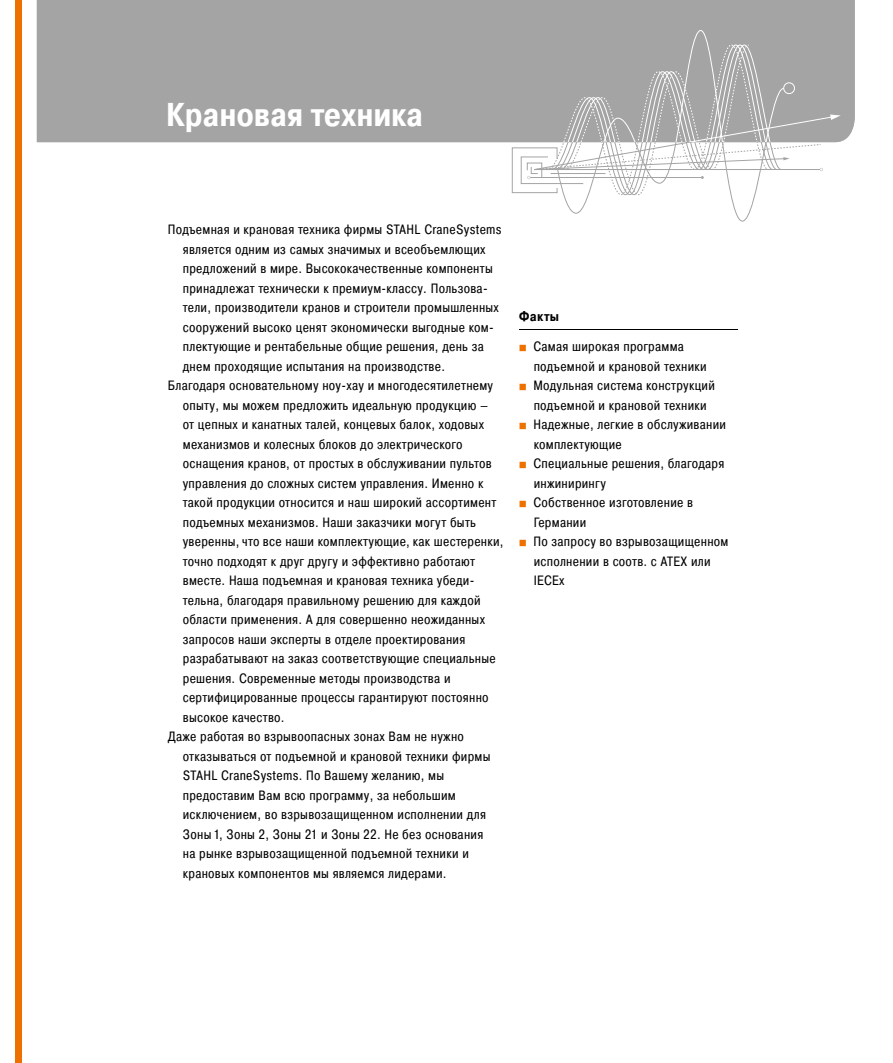
<style>
.page{position:relative;width:893px;height:1063px;background:#fff}
.page>*{position:absolute;margin:0;border:0;box-sizing:border-box;transform-origin:0 0}
.t1{font:33px "Pragmatica Cond Bold C";letter-spacing:-.005em;color:#fff}
.t2{font:13.5px/19.5px "Pragmatica Cond Book C";letter-spacing:.02em;color:#000}
.t3{font:13.5px "Pragmatica Cond Bold C";letter-spacing:.02em;color:#000}
</style>
<div class="page">
<div style="left:15px;top:0;width:6px;height:1063px;background:#ee7100"></div>
<div style="left:37px;top:0;width:818px;height:142px;background:#a4a4a5"></div>
<hr style="left:519px;top:329px;width:219px;height:1px;background:#000">
<svg style="left:511px;top:30px;width:330px;height:192px"></svg>
<h1 class="t1" style="left:166px;top:97px;width:259px">Крановая техника</h1>
<p class="t2" style="left:168px;top:220px;width:335px">Подъемная и крановая техника фирмы STAHL CraneSystems</p>
<p class="t2" style="left:183px;top:239px;width:304px">является одним из самых значимых и всеобъемлющих</p>
<p class="t2" style="left:183px;top:259px;width:312px">предложений в мире. Высококачественные компоненты</p>
<p class="t2" style="left:183px;top:278px;width:306px">принадлежат технически к премиум-классу. Пользова-</p>
<p class="t2" style="left:183px;top:298px;width:318px">тели, производители кранов и строители промышленных</p>
<p class="t2" style="left:183px;top:317px;width:312px">сооружений высоко ценят экономически выгодные ком-</p>
<p class="t2" style="left:183px;top:337px;width:302px">плектующие и рентабельные общие решения, день за</p>
<p class="t2" style="left:183px;top:356px;width:264px">днем проходящие испытания на производстве.</p>
<p class="t2" style="left:168px;top:376px;width:327px">Благодаря основательному ноу-хау и многодесятилетнему</p>
<p class="t2" style="left:183px;top:395px;width:307px">опыту, мы можем предложить идеальную продукцию –</p>
<p class="t2" style="left:183px;top:415px;width:303px">от цепных и канатных талей, концевых балок, ходовых</p>
<p class="t2" style="left:183px;top:434px;width:281px">механизмов и колесных блоков до электрического</p>
<p class="t2" style="left:183px;top:454px;width:310px">оснащения кранов, от простых в обслуживании пультов</p>
<p class="t2" style="left:183px;top:473px;width:302px">управления до сложных систем управления. Именно к</p>
<p class="t2" style="left:183px;top:493px;width:315px">такой продукции относится и наш широкий ассортимент</p>
<p class="t2" style="left:183px;top:512px;width:295px">подъемных механизмов. Наши заказчики могут быть</p>
<p class="t2" style="left:183px;top:532px;width:322px">уверенны, что все наши комплектующие, как шестеренки,</p>
<p class="t2" style="left:183px;top:551px;width:294px">точно подходят к друг другу и эффективно работают</p>
<p class="t2" style="left:183px;top:571px;width:293px">вместе. Наша подъемная и крановая техника убеди-</p>
<p class="t2" style="left:183px;top:590px;width:299px">тельна, благодаря правильному решению для каждой</p>
<p class="t2" style="left:183px;top:610px;width:304px">области применения. А для совершенно неожиданных</p>
<p class="t2" style="left:183px;top:629px;width:284px">запросов наши эксперты в отделе проектирования</p>
<p class="t2" style="left:183px;top:649px;width:314px">разрабатывают на заказ соответствующие специальные</p>
<p class="t2" style="left:183px;top:668px;width:269px">решения. Современные методы производства и</p>
<p class="t2" style="left:183px;top:688px;width:307px">сертифицированные процессы гарантируют постоянно</p>
<p class="t2" style="left:183px;top:707px;width:103px">высокое качество.</p>
<p class="t2" style="left:168px;top:727px;width:298px">Даже работая во взрывоопасных зонах Вам не нужно</p>
<p class="t2" style="left:183px;top:746px;width:309px">отказываться от подъемной и крановой техники фирмы</p>
<p class="t2" style="left:183px;top:766px;width:263px">STAHL CraneSystems. По Вашему желанию, мы</p>
<p class="t2" style="left:183px;top:785px;width:275px">предоставим Вам всю программу, за небольшим</p>
<p class="t2" style="left:183px;top:805px;width:305px">исключением, во взрывозащищенном исполнении для</p>
<p class="t2" style="left:183px;top:824px;width:302px">Зоны 1, Зоны 2, Зоны 21 и Зоны 22. Не без основания</p>
<p class="t2" style="left:183px;top:844px;width:288px">на рынке взрывозащищенной подъемной техники и</p>
<p class="t2" style="left:183px;top:863px;width:265px">крановых компонентов мы являемся лидерами.</p>
<p class="t3" style="left:519px;top:309px;width:42px">Факты</p>
<p class="t2" style="left:533px;top:337px;width:197px">Самая широкая программа подъемной и крановой техники<br>Модульная система конструкций подъемной и крановой техники<br>Надежные, легкие в обслуживании комплектующие<br>Специальные решения, благодаря инжинирингу<br>Собственное изготовление в<br>Германии<br>По запросу во взрывозащищенном исполнении в соотв. с ATEX или<br>IECEx</p>
</div>
